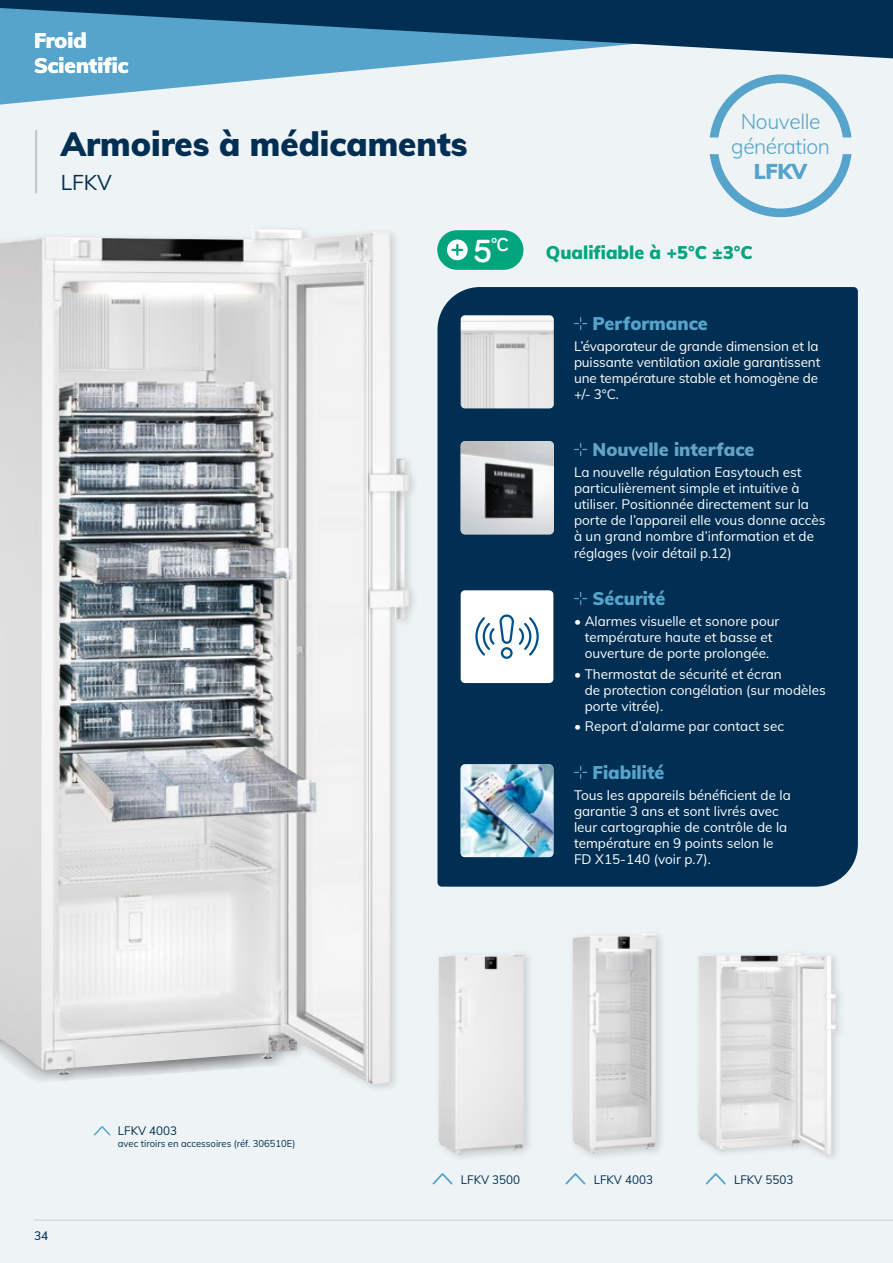
<style>
.page{position:relative;width:893px;height:1263px;background:#eef3f5}
.page>*{position:absolute;margin:0;border:0;box-sizing:border-box;transform-origin:0 0}
.t1{font:900 33px "Muli";color:#002f53}
.t2{font:300 21px/25.2px "Muli";letter-spacing:-.02em;color:#56a4cc;text-align:center}
.t3{font:21px "Muli";color:#002f53}
.t4{font:900 21px "Muli";color:#56a4cc}
.t5{font:900 20.7px/24.9px "Muli";color:#fff}
.t6{font:700 19.2px "Bariol";color:#fff}
.t7{font:900 18px "Muli";color:#56a4cc}
.t8{font:900 18px "Muli";color:#00a57e}
.t9{font:900 18px "Muli";color:#63a4c4}
.t10{font:13.5px/16.2px "Muli";color:#fff}
.t11{font:12px "Muli";color:#002f53}
.t12{font:500 12px "Muli";color:#002f53}
.t13{font:9.75px "Muli";color:#002f53}
.s1{font-size:33px}
</style>
<div class="page">
<hr style="left:34px;top:1220px;width:859px;height:1px;background:#cfd0d0">
<svg style="left:0;top:0;width:893px;height:105px"></svg>
<hr style="left:35px;top:130px;width:2px;height:63px;background:#c4c7d5">
<div style="left:437px;top:230px;width:86px;height:40px;background:#00a57e;border-radius:20px"></div>
<svg style="left:446px;top:238px;width:23px;height:23px"></svg>
<div style="left:445px;top:237px;width:25px;height:25px;border:2px solid #00a57e;border-radius:50%"></div>
<svg style="left:452px;top:245px;width:10px;height:10px"></svg>
<div style="left:0;top:224px;width:419px;height:870px;background:#000;opacity:.15"></div>
<img style="left:0;top:229px;width:362px;height:850px">
<div style="left:437px;top:287px;width:421px;height:600px;background:#002f53"></div>
<svg style="left:575px;top:443px;width:12px;height:12px"></svg>
<img style="left:461px;top:441px;width:93px;height:93px">
<svg style="left:575px;top:766px;width:12px;height:12px"></svg>
<img style="left:461px;top:764px;width:92px;height:93px">
<svg style="left:575px;top:317px;width:12px;height:13px"></svg>
<img style="left:461px;top:315px;width:93px;height:93px">
<svg style="left:575px;top:592px;width:12px;height:13px"></svg>
<div style="left:461px;top:590px;width:92px;height:93px;background:#fff;border-radius:4px"></div>
<svg style="left:475px;top:614px;width:64px;height:45px"></svg>
<svg style="left:432px;top:1173px;width:21px;height:12px"></svg>
<div style="left:435px;top:948px;width:99px;height:215px;background:#000;opacity:.15"></div>
<img style="left:438px;top:953px;width:84px;height:201px">
<svg style="left:565px;top:1173px;width:21px;height:12px"></svg>
<div style="left:568px;top:929px;width:98px;height:234px;background:#000;opacity:.15"></div>
<img style="left:572px;top:934px;width:84px;height:219px">
<svg style="left:705px;top:1173px;width:21px;height:12px"></svg>
<div style="left:694px;top:948px;width:152px;height:216px;background:#000;opacity:.15"></div>
<img style="left:698px;top:953px;width:94px;height:197px">
<svg style="left:94px;top:1126px;width:17px;height:10px"></svg>
<svg style="left:710px;top:74px;width:141px;height:63px"></svg>
<svg style="left:710px;top:154px;width:141px;height:63px"></svg>
<h3 class="t5" style="left:34px;top:27px;width:96px">Froid<br>Scientific</h3>
<h1 class="t1" style="left:61px;top:120px;width:408px">Armoires à médicaments</h1>
<h2 class="t3" style="left:61px;top:167px;width:53px">LFKV</h2>
<h2 class="t2" style="left:731px;top:108px;width:100px">Nouvelle génération</h2>
<h2 class="t4" style="left:754px;top:156px;width:55px">LFKV</h2>
<h3 class="t6" style="left:474px;top:231px;width:36px"><span class="s1">5</span>°C</h3>
<h3 class="t8" style="left:546px;top:239px;width:208px">Qualifiable à +5°C ±3°C</h3>
<h3 class="t7" style="left:592px;top:311px;width:117px">Performance</h3>
<p class="t10" style="left:574px;top:337px;width:248px">L’évaporateur de grande dimension et la puissante ventilation axiale garantissent une température stable et homogène de +/- 3°C.</p>
<h3 class="t9" style="left:592px;top:436px;width:164px">Nouvelle interface</h3>
<p class="t10" style="left:574px;top:463px;width:253px">La nouvelle régulation Easytouch est particulièrement simple et intuitive à utiliser. Positionnée directement sur la porte de l’appareil elle vous donne accès à un grand nombre d’information et de réglages (voir détail p.12)</p>
<h3 class="t7" style="left:592px;top:586px;width:74px">Sécurité</h3>
<p class="t10" style="left:574px;top:612px;width:207px;text-align:center">• Alarmes visuelle et sonore pour température haute et basse et ouverture de porte prolongée.</p>
<p class="t10" style="left:585px;top:665px;width:243px;text-indent:-11px">• Thermostat de sécurité et écran<br>de protection congélation (sur modèles porte vitrée).</p>
<p class="t10" style="left:574px;top:718px;width:212px">• Report d’alarme par contact sec</p>
<h3 class="t7" style="left:592px;top:759px;width:73px">Fiabilité</h3>
<p class="t10" style="left:574px;top:786px;width:218px">Tous les appareils bénéficient de la garantie 3 ans et sont livrés avec leur cartographie de contrôle de la température en 9 points selon le<br>FD X15-140 (voir p.7).</p>
<p class="t11" style="left:118px;top:1122px;width:61px">LFKV 4003</p>
<p class="t13" style="left:118px;top:1136px;width:179px">avec tiroirs en accessoires (réf. 306510E)</p>
<p class="t12" style="left:34px;top:1227px;width:16px">34</p>
<p class="t11" style="left:461px;top:1171px;width:61px">LFKV 3500</p>
<p class="t11" style="left:594px;top:1171px;width:61px">LFKV 4003</p>
<p class="t11" style="left:734px;top:1171px;width:61px">LFKV 5503</p>
</div>
